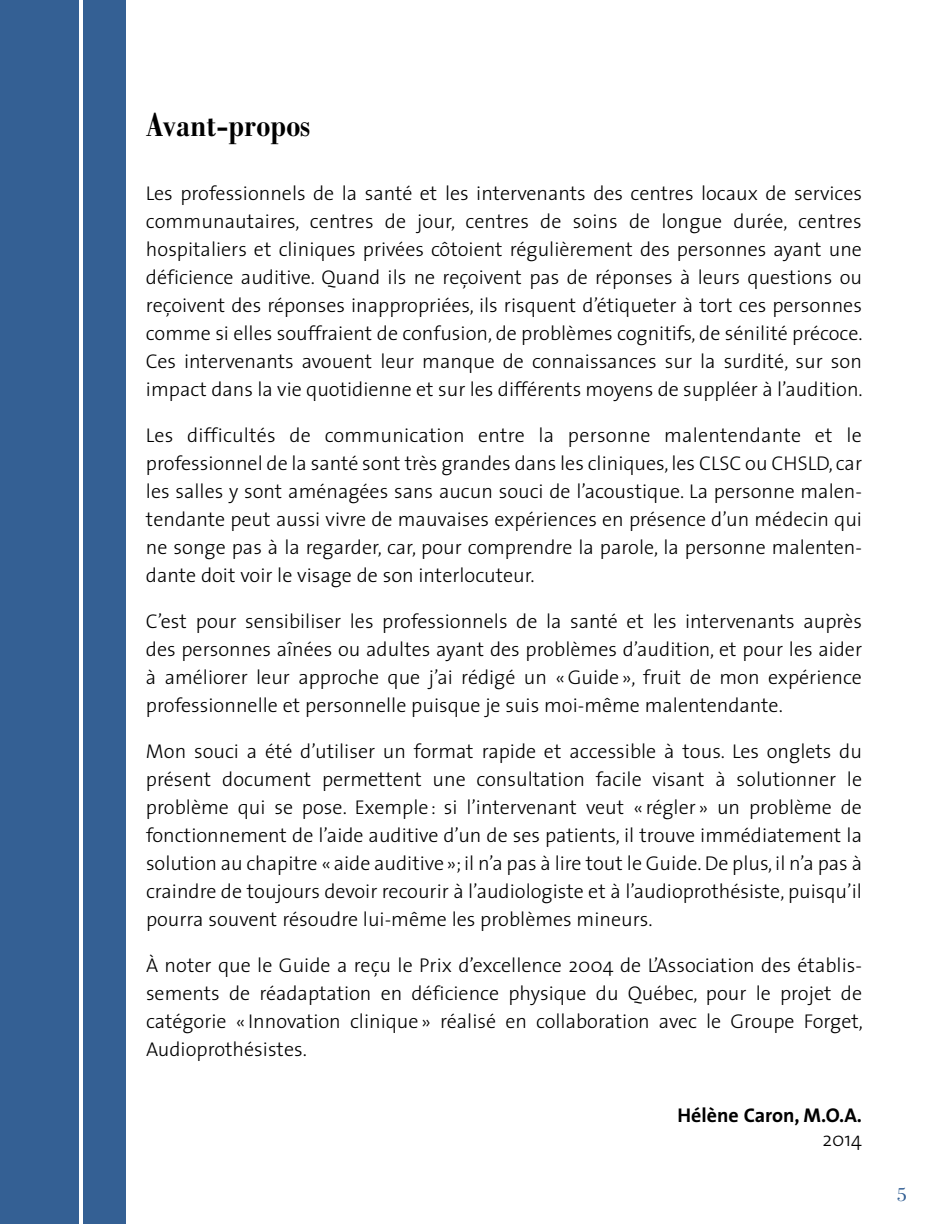
<style>
.page{position:relative;width:936px;height:1224px;background:#fff}
.page>*{position:absolute;margin:0;border:0;box-sizing:border-box;transform-origin:0 0}
.t1{font:700 condensed 36px "Bodoni";color:#000}
.t2{font:300 20px/28px "The Sans";color:#000;text-align:justify}
.t3{font:700 20px "The Sans";color:#000}
.t4{font:20px "Bodoni";color:#346094}
</style>
<div class="page">
<div style="left:0;top:0;width:126px;height:1224px;background:#346094"></div>
<hr style="left:79px;top:0;width:3px;height:1224px;background:#fff">
<h1 class="t1" style="left:146px;top:105px;width:166px">Avant-propos</h1>
<p class="t2" style="left:146px;top:179px;width:718px">Les professionnels de la santé et les intervenants des centres locaux de services communautaires, centres de jour, centres de soins de longue durée, centres hospitaliers et cliniques privées côtoient régulièrement des personnes ayant une déficience auditive. Quand ils ne reçoivent pas de réponses à leurs questions ou reçoivent des réponses inappropriées, ils risquent d’étiqueter à tort ces personnes comme si elles souffraient de confusion, de problèmes cognitifs, de sénilité précoce.<br>Ces intervenants avouent leur manque de connaissances sur la surdité, sur son impact dans la vie quotidienne et sur les différents moyens de suppléer à l’audition.</p>
<p class="t2" style="left:146px;top:421px;width:718px">Les difficultés de communication entre la personne malentendante et le professionnel de la santé sont très grandes dans les cliniques, les CLSC ou CHSLD, car les salles y sont aménagées sans aucun souci de l’acoustique. La personne malen&shy;tendante peut aussi vivre de mauvaises expériences en présence d’un médecin qui ne songe pas à la regarder, car, pour comprendre la parole, la personne malenten&shy;dante doit voir le visage de son interlocuteur.</p>
<p class="t2" style="left:146px;top:607px;width:718px">C’est pour sensibiliser les professionnels de la santé et les intervenants auprès des personnes aînées ou adultes ayant des problèmes d’audition, et pour les aider à améliorer leur approche que j’ai rédigé un «Guide», fruit de mon expérience professionnelle et personnelle puisque je suis moi-même malentendante.</p>
<p class="t2" style="left:146px;top:737px;width:718px">Mon souci a été d’utiliser un format rapide et accessible à tous. Les onglets du présent document permettent une consultation facile visant à solutionner le problème qui se pose. Exemple: si l’intervenant veut « régler » un problème de fonctionnement de l’aide auditive d’un de ses patients, il trouve immédiatement la solution au chapitre «aide auditive»; il n’a pas à lire tout le Guide. De plus, il n’a pas à craindre de toujours devoir recourir à l’audiologiste et à l’audioprothésiste, puisqu’il pourra souvent résoudre lui-même les problèmes mineurs.</p>
<p class="t2" style="left:146px;top:951px;width:719px;text-align:left">À noter que le Guide a reçu le Prix d’excellence 2004 de L’Association des établis&shy;sements de réadaptation en déficience physique du Québec, pour le projet de catégorie « Innovation clinique» réalisé en collaboration avec le Groupe Forget, Audioprothésistes.</p>
<p class="t3" style="left:678px;top:1099px;width:186px">Hélène Caron, M.O.A.</p>
<p class="t2" style="left:823px;top:1125px;width:41px">2014</p>
<p class="t4" style="left:897px;top:1184px;width:11px">5</p>
</div>
